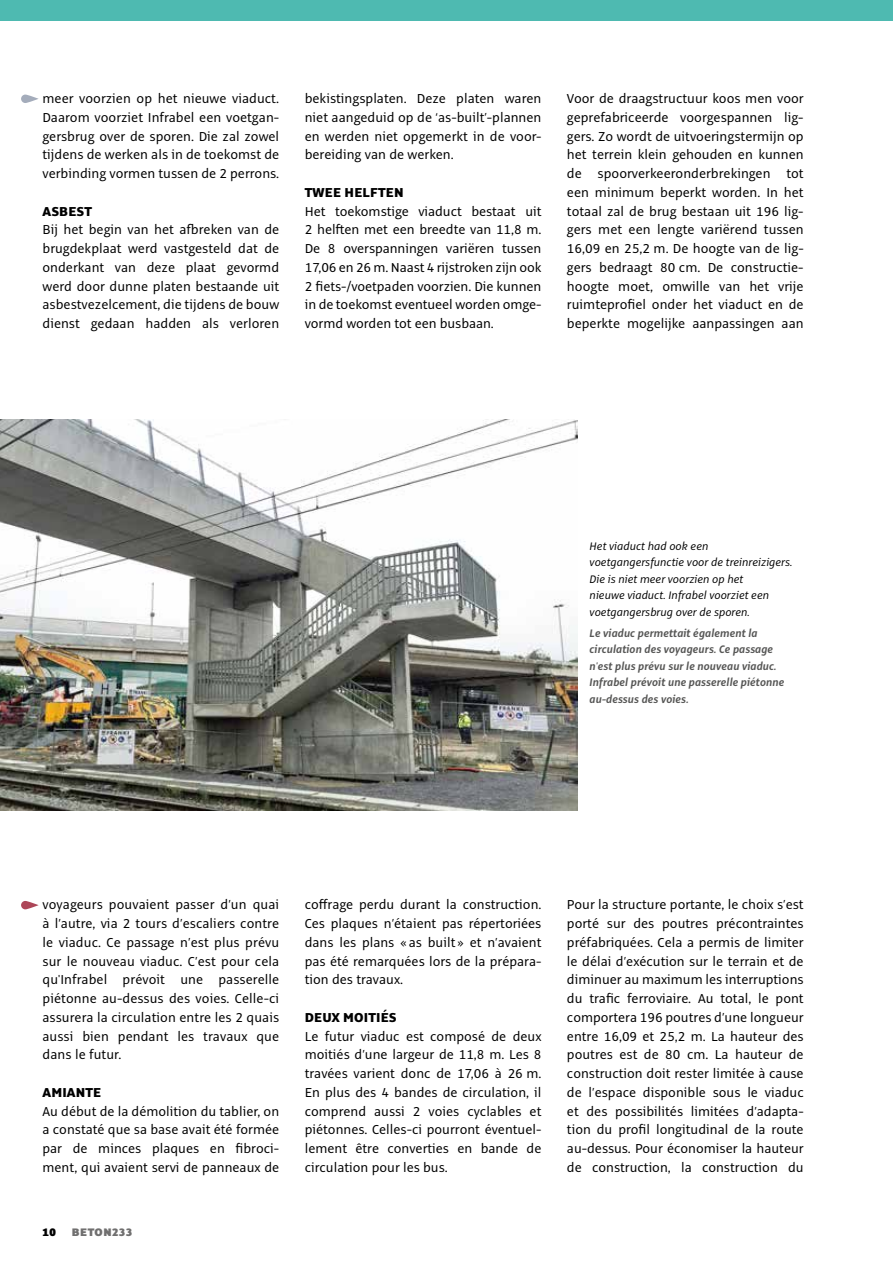
<style>
.page{position:relative;width:893px;height:1263px;background:#fff}
.page>*{position:absolute;margin:0;border:0;box-sizing:border-box;transform-origin:0 0}
.t1{font:14.25px/18.8px "Alto Pro";color:#000;text-align:justify}
.t2{font:800 14.25px "Alto Pro";letter-spacing:.01em;color:#000}
.t3{font:italic 700 12px/16.5px "Alto Pro";letter-spacing:.01em;color:#575756;scale:.93 1}
.t4{font:italic 12px/16.5px "Alto Pro";color:#000}
.t5{font:900 12px "Alto Pro";letter-spacing:.04em;color:#706f6f}
.t6{font:900 12px "Alto Pro";color:#000}
</style>
<div class="page">
<div style="left:0;top:0;width:893px;height:21px;background:#4ebab1"></div>
<img style="left:0;top:420px;width:577px;height:390px">
<svg style="left:21px;top:901px;width:18px;height:8px"></svg>
<svg style="left:21px;top:95px;width:18px;height:8px"></svg>
<p class="t1" style="left:43px;top:89px;width:238px">meer voorzien op het nieuwe viaduct.<br>Daarom voorziet Infrabel een voetgan&shy;gersbrug over de sporen. Die zal zowel tijdens de werken als in de toekomst de verbinding vormen tussen de 2 perrons.</p>
<p class="t2" style="left:43px;top:202px;width:51px">ASBEST</p>
<p class="t1" style="left:43px;top:220px;width:238px">Bij het begin van het afbreken van de brugdekplaat werd vastgesteld dat de onderkant van deze plaat gevormd werd door dunne platen bestaande uit asbestvezelcement, die tijdens de bouw dienst gedaan hadden als verloren</p>
<p class="t1" style="left:305px;top:89px;width:238px">bekistingsplaten. Deze platen waren niet aangeduid op de ‘as-built’-plannen en werden niet opgemerkt in de voor&shy;bereiding van de werken.</p>
<p class="t2" style="left:305px;top:183px;width:100px">TWEE HELFTEN</p>
<p class="t1" style="left:305px;top:202px;width:238px">Het toekomstige viaduct bestaat uit 2 helften met een breedte van 11,8 m.<br>De 8 overspanningen variëren tussen 17,06 en 26 m. Naast 4 rijstroken zijn ook 2 fiets-/voetpaden voorzien. Die kunnen in de toekomst eventueel worden omge&shy;vormd worden tot een busbaan.</p>
<p class="t1" style="left:567px;top:89px;width:238px">Voor de draagstructuur koos men voor geprefabriceerde voorgespannen lig&shy;gers. Zo wordt de uitvoeringstermijn op het terrein klein gehouden en kunnen de spoorverkeeronderbrekingen tot een minimum beperkt worden. In het totaal zal de brug bestaan uit 196 lig&shy;gers met een lengte variërend tussen 16,09 en 25,2 m. De hoogte van de lig&shy;gers bedraagt 80 cm. De constructie&shy;hoogte moet, omwille van het vrije ruimteprofiel onder het viaduct en de beperkte mogelijke aanpassingen aan</p>
<p class="t4" style="left:590px;top:538px;width:204px">Het viaduct had ook een voetgangersfunctie voor de treinreizigers.<br>Die is niet meer voorzien op het<br>nieuwe viaduct. Infrabel voorziet een voetgangersbrug over de sporen.</p>
<p class="t3" style="left:590px;top:624px;width:211px">Le viaduc permettait également la circulation des voyageurs. Ce passage n'est plus prévu sur le nouveau viaduc.<br>Infrabel prévoit une passerelle piétonne au-dessus des voies.</p>
<p class="t1" style="left:43px;top:895px;width:238px">voyageurs pouvaient passer d’un quai à l’autre, via 2 tours d’escaliers contre le viaduc. Ce passage n’est plus prévu sur le nouveau viaduc. C’est pour cela qu'Infrabel prévoit une passerelle piétonne au-dessus des voies. Celle-ci assurera la circulation entre les 2 quais aussi bien pendant les travaux que dans le futur.</p>
<p class="t2" style="left:43px;top:1083px;width:60px">AMIANTE</p>
<p class="t1" style="left:43px;top:1102px;width:238px">Au début de la démolition du tablier, on a constaté que sa base avait été formée par de minces plaques en fibroci&shy;ment, qui avaient servi de panneaux de</p>
<p class="t6" style="left:43px;top:1224px;width:15px">10</p>
<p class="t5" style="left:72px;top:1224px;width:62px">BETON233</p>
<p class="t1" style="left:305px;top:895px;width:238px">coffrage perdu durant la construction.<br>Ces plaques n’étaient pas répertoriées dans les plans « as built » et n’avaient pas été remarquées lors de la prépara&shy;tion des travaux.</p>
<p class="t2" style="left:305px;top:1008px;width:94px">DEUX MOITIÉS</p>
<p class="t1" style="left:305px;top:1027px;width:238px">Le futur viaduc est composé de deux moitiés d’une largeur de 11,8 m. Les 8 travées varient donc de 17,06 à 26 m.<br>En plus des 4 bandes de circulation, il comprend aussi 2 voies cyclables et piétonnes. Celles-ci pourront éventuel&shy;lement être converties en bande de circulation pour les bus.</p>
<p class="t1" style="left:567px;top:895px;width:238px">Pour la structure portante, le choix s’est porté sur des poutres précontraintes préfabriquées. Cela a permis de limiter le délai d’exécution sur le terrain et de diminuer au maximum les interruptions du trafic ferroviaire. Au total, le pont comportera 196 poutres d’une longueur entre 16,09 et 25,2 m. La hauteur des poutres est de 80 cm. La hauteur de construction doit rester limitée à cause de l’espace disponible sous le viaduc et des possibilités limitées d’adapta&shy;tion du profil longitudinal de la route au-dessus. Pour économiser la hauteur de construction, la construction du</p>
</div>
